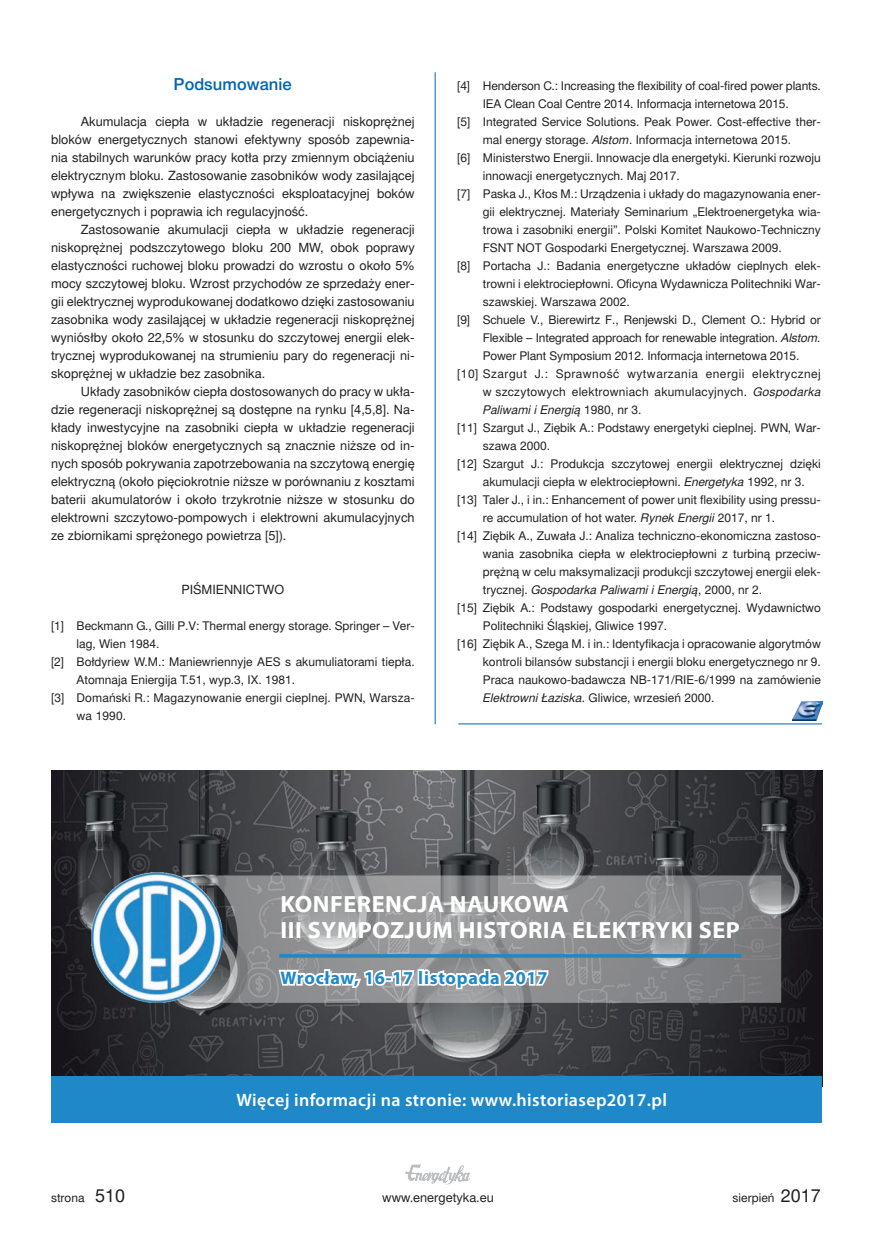
<style>
.page{position:relative;width:872px;height:1255px;background:#fff}
.page>*{position:absolute;margin:0;border:0;box-sizing:border-box;transform-origin:0 0}
.t1{font:700 23.55px/25.3px "Myriad Web Pro";letter-spacing:.02em;color:#fff}
.t2{font:700 18.15px "Myriad Pro";letter-spacing:.04em;color:#1e88c9}
.t3{font:600 18px "Myriad Pro";letter-spacing:.02em;color:#fff}
.t4{font:16.5px "Switzer EFN Medium";color:#0166b3}
.t5{font:12.75px/18px "Switzer EFN";color:#231f20;text-align:justify}
.t6{font:12px "Switzer EFN";color:#231f20}
.t7{font:italic 12px "Switzer EFN";color:#231f20}
.t8{font:12px "Switzer EFN";letter-spacing:.04em;color:#231f20}
.t9{font:12px "Switzer EFN";letter-spacing:.02em;color:#231f20}
.s1{font-style:italic}
.s2{font-style:normal}
.s3{font-size:18px}
</style>
<div class="page">
<img style="left:405px;top:1164px;width:66px;height:21px">
<hr style="left:435px;top:72px;width:1px;height:652px;background:#0166b3">
<hr style="left:458px;top:723px;width:364px;height:1px;background:#0166b3">
<img style="left:792px;top:701px;width:30px;height:19px">
<img style="left:51px;top:770px;width:771px;height:306px">
<div style="left:51px;top:1076px;width:771px;height:47px;background:#1e88c9"></div>
<svg style="left:222px;top:875px;width:559px;height:127px;background:#898a8c"></svg>
<svg style="left:276px;top:903px;width:140px;height:173px;background:#7d7e80"></svg>
<div style="left:417px;top:969px;width:7px;height:16px;border:4px solid #fff"></div>
<div style="left:423px;top:969px;width:7px;height:6px;border:4px solid #fff;border-radius:50%"></div>
<svg style="left:425px;top:895px;width:125px;height:152px;background:#919294"></svg>
<img style="left:91px;top:872px;width:131px;height:130px">
<hr style="left:279px;top:954px;width:462px;height:3px;background:#1e88c9">
<h3 class="t4" style="left:174px;top:74px;width:120px">Podsumowanie</h3>
<p class="t5" style="left:51px;top:113px;width:365px;text-indent:30px">Akumulacja ciepła w układzie regeneracji niskoprężnej bloków energetycznych stanowi efektywny sposób zapewnia&shy;nia stabilnych warunków pracy kotła przy zmiennym obciążeniu elektrycznym bloku. Zastosowanie zasobników wody zasilającej wpływa na zwiększenie elastyczności eksploatacyjnej boków energetycznych i poprawia ich regulacyjność.</p>
<p class="t5" style="left:51px;top:221px;width:365px;text-indent:30px">Zastosowanie akumulacji ciepła w układzie regeneracji niskoprężnej podszczytowego bloku 200 MW, obok poprawy elastyczności ruchowej bloku prowadzi do wzrostu o około 5% mocy szczytowej bloku. Wzrost przychodów ze sprzedaży ener&shy;gii elektrycznej wyprodukowanej dodatkowo dzięki zastosowaniu zasobnika wody zasilającej w układzie regeneracji niskoprężnej wyniósłby około 22,5% w stosunku do szczytowej energii elek&shy;trycznej wyprodukowanej na strumieniu pary do regeneracji ni&shy;skoprężnej w układzie bez zasobnika.</p>
<p class="t5" style="left:51px;top:383px;width:365px;text-indent:30px">Układy zasobników ciepła dostosowanych do pracy w ukła&shy;dzie regeneracji niskoprężnej są dostępne na rynku [4,5,8]. Na&shy;kłady inwestycyjne na zasobniki ciepła w układzie regeneracji niskoprężnej bloków energetycznych są znacznie niższe od in&shy;nych sposób pokrywania zapotrzebowania na szczytową energię elektryczną (około pięciokrotnie niższe w porównaniu z kosztami baterii akumulatorów i około trzykrotnie niższe w stosunku do elektrowni szczytowo-pompowych i elektrowni akumulacyjnych ze zbiornikami sprężonego powietrza [5]).</p>
<p class="t5" style="left:181px;top:581px;width:104px">PIŚMIENNICTWO</p>
<p class="t6" style="left:51px;top:619px;width:365px">[1] Beckmann G., Gilli P.V: Thermal energy storage. Springer – Ver-</p>
<p class="t6" style="left:77px;top:637px;width:84px">lag, Wien 1984.</p>
<p class="t6" style="left:51px;top:655px;width:365px">[2] Bołdyriew W.M.: Maniewriennyje AES s akumuliatorami tiepła.</p>
<p class="t6" style="left:77px;top:673px;width:220px">Atomnaja Eniergija T.51, wyp.3, IX. 1981.</p>
<p class="t6" style="left:51px;top:691px;width:365px">[3] Domański R.: Magazynowanie energii cieplnej. PWN, Warsza-</p>
<p class="t6" style="left:77px;top:709px;width:51px">wa 1990.</p>
<p class="t6" style="left:457px;top:79px;width:365px">[4] Henderson C.: Increasing the flexibility of coal-fired power plants.</p>
<p class="t6" style="left:483px;top:97px;width:307px">IEA Clean Coal Centre 2014. Informacja internetowa 2015.</p>
<p class="t6" style="left:457px;top:115px;width:365px">[5] Integrated Service Solutions. Peak Power. Cost-effective ther-</p>
<p class="t6" style="left:483px;top:133px;width:310px">mal energy storage. <span class="s1">Alstom</span>. Informacja internetowa 2015.</p>
<p class="t6" style="left:457px;top:151px;width:365px">[6] Ministerstwo Energii. Innowacje dla energetyki. Kierunki rozwoju</p>
<p class="t6" style="left:483px;top:169px;width:198px">innowacji energetycznych. Maj 2017.</p>
<p class="t6" style="left:457px;top:187px;width:365px">[7] Paska J., Kłos M.: Urządzenia i układy do magazynowania ener-</p>
<p class="t6" style="left:483px;top:205px;width:340px">gii elektrycznej. Materiały Seminarium „Elektroenergetyka wia-</p>
<p class="t6" style="left:483px;top:223px;width:340px">trowa i zasobniki energii”. Polski Komitet Naukowo-Techniczny</p>
<p class="t6" style="left:483px;top:241px;width:301px">FSNT NOT Gospodarki Energetycznej. Warszawa 2009.</p>
<p class="t6" style="left:457px;top:259px;width:365px">[8] Portacha J.: Badania energetyczne układów cieplnych elek-</p>
<p class="t6" style="left:483px;top:277px;width:340px">trowni i elektrociepłowni. Oficyna Wydawnicza Politechniki War-</p>
<p class="t6" style="left:483px;top:295px;width:148px">szawskiej. Warszawa 2002.</p>
<p class="t6" style="left:457px;top:313px;width:365px">[9] Schuele V., Bierewirtz F., Renjewski D., Clement O.: Hybrid or</p>
<p class="t6" style="left:483px;top:331px;width:340px">Flexible – Integrated approach for renewable integration. <span class="s1">Alstom.</span></p>
<p class="t6" style="left:483px;top:349px;width:318px">Power Plant Symposium 2012. Informacja internetowa 2015.</p>
<p class="t8" style="left:457px;top:367px;width:365px">[10] Szargut J.: Sprawność wytwarzania energii elektrycznej</p>
<p class="t9" style="left:483px;top:385px;width:340px">w szczytowych elektrowniach akumulacyjnych. <span class="s1">Gospodarka</span></p>
<p class="t7" style="left:483px;top:403px;width:160px">Paliwami i Energią <span class="s2">1980, nr 3.</span></p>
<p class="t6" style="left:457px;top:421px;width:365px">[11] Szargut J., Ziębik A.: Podstawy energetyki cieplnej. PWN, War-</p>
<p class="t6" style="left:483px;top:439px;width:69px">szawa 2000.</p>
<p class="t6" style="left:457px;top:457px;width:365px">[12] Szargut J.: Produkcja szczytowej energii elektrycznej dzięki</p>
<p class="t6" style="left:483px;top:475px;width:323px">akumulacji ciepła w elektrociepłowni. <span class="s1">Energetyka</span> 1992, nr 3.</p>
<p class="t6" style="left:457px;top:493px;width:365px">[13] Taler J., i in.: Enhancement of power unit flexibility using pressu-</p>
<p class="t6" style="left:483px;top:511px;width:294px">re accumulation of hot water. <span class="s1">Rynek Energii</span> 2017, nr 1.</p>
<p class="t6" style="left:457px;top:529px;width:365px">[14] Ziębik A., Zuwała J.: Analiza techniczno-ekonomiczna zastoso-</p>
<p class="t6" style="left:483px;top:547px;width:340px">wania zasobnika ciepła w elektrociepłowni z turbiną przeciw-</p>
<p class="t6" style="left:483px;top:565px;width:340px">prężną w celu maksymalizacji produkcji szczytowej energii elek-</p>
<p class="t7" style="left:483px;top:583px;width:281px"><span class="s2">trycznej.</span> Gospodarka Paliwami i Energią<span class="s2">, 2000, nr 2.</span></p>
<p class="t6" style="left:457px;top:601px;width:365px">[15] Ziębik A.: Podstawy gospodarki energetycznej. Wydawnictwo</p>
<p class="t6" style="left:483px;top:619px;width:186px">Politechniki Śląskiej, Gliwice 1997.</p>
<p class="t6" style="left:457px;top:637px;width:365px">[16] Ziębik A., Szega M. i in.: Identyfikacja i opracowanie algorytmów</p>
<p class="t6" style="left:483px;top:655px;width:340px">kontroli bilansów substancji i energii bloku energetycznego nr 9.</p>
<p class="t6" style="left:483px;top:673px;width:340px">Praca naukowo-badawcza NB-171/RIE-6/1999 na zamówienie</p>
<p class="t6" style="left:483px;top:691px;width:233px"><span class="s1">Elektrowni Łaziska</span>. Gliwice, wrzesień 2000.</p>
<h1 class="t1" style="left:280px;top:892px;width:461px">KONFERENCJA NAUKOWA<br>III SYMPOZJUM HISTORIA ELEKTRYKI SEP</h1>
<h2 class="t2" style="left:280px;top:965px;width:268px">Wrocław, 16-17 listopada 2017</h2>
<h3 class="t3" style="left:237px;top:1088px;width:432px">Więcej informacji na stronie: www.historiasep2017.pl</h3>
<p class="t6" style="left:51px;top:1190px;width:76px">strona <span class="s3">510</span></p>
<p class="t5" style="left:382px;top:1188px;width:113px">www.energetyka.eu</p>
<p class="t6" style="left:732px;top:1190px;width:90px">sierpień <span class="s3">2017</span></p>
</div>
